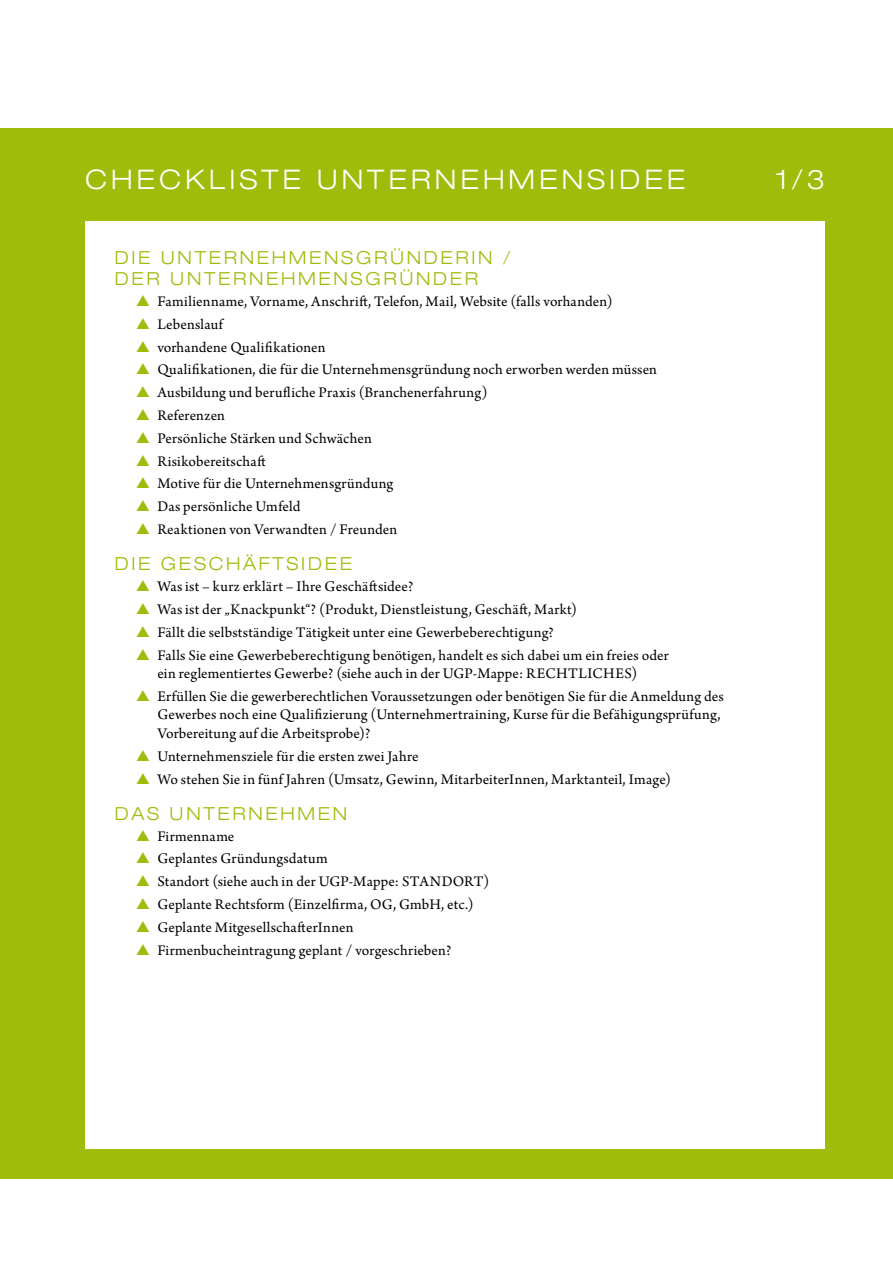
<style>
.page{position:relative;width:893px;height:1263px;background:#fff}
.page>*{position:absolute;margin:0;border:0;box-sizing:border-box;transform-origin:0 0}
.t1{font:300 expanded 27px "Helvetica Neue LT Std";letter-spacing:.15em;color:#fff}
.t2{font:300 expanded 18px/21.6px "Helvetica Neue LT Std";letter-spacing:.15em;color:#9fbc0a}
.t3{font:15.45px/18.6px "Arno Pro";letter-spacing:.01em;color:#000}
.s1{color:#9fbc0a}
</style>
<div class="page">
<div style="left:0;top:128px;width:893px;height:1051px;background:#9fbc0a"></div>
<div style="left:85px;top:221px;width:740px;height:927px;background:#fff"></div>
<h1 class="t1" style="left:85px;top:164px;width:602px">CHECKLISTE UNTERNEHMENSIDEE</h1>
<h1 class="t1" style="left:776px;top:164px;width:51px">1/3</h1>
<p class="t2" style="left:115px;top:246px;width:397px">DIE UNTERNEHMENSGRÜNDERIN /<br>DER UNTERNEHMENSGRÜNDER</p>
<p class="t3" style="left:136px;top:293px;width:478px"><span class="s1">▲</span> Familienname, Vorname, Anschrift, Telefon, Mail, Website (falls vorhanden)</p>
<p class="t3" style="left:136px;top:316px;width:88px"><span class="s1">▲</span> Lebenslauf</p>
<p class="t3" style="left:136px;top:338px;width:191px"><span class="s1">▲</span> vorhandene Qualifikationen</p>
<p class="t3" style="left:136px;top:361px;width:522px"><span class="s1">▲</span> Qualifikationen, die für die Unternehmensgründung noch erworben werden müssen</p>
<p class="t3" style="left:136px;top:384px;width:353px"><span class="s1">▲</span> Ausbildung und berufliche Praxis (Branchenerfahrung)</p>
<p class="t3" style="left:136px;top:407px;width:90px"><span class="s1">▲</span> Referenzen</p>
<p class="t3" style="left:136px;top:430px;width:237px"><span class="s1">▲</span> Persönliche Stärken und Schwächen</p>
<p class="t3" style="left:136px;top:452px;width:131px"><span class="s1">▲</span> Risikobereitschaft</p>
<p class="t3" style="left:136px;top:475px;width:259px"><span class="s1">▲</span> Motive für die Unternehmensgründung</p>
<p class="t3" style="left:136px;top:498px;width:166px"><span class="s1">▲</span> Das persönliche Umfeld</p>
<p class="t3" style="left:136px;top:521px;width:263px"><span class="s1">▲</span> Reaktionen von Verwandten / Freunden</p>
<p class="t2" style="left:115px;top:553px;width:239px">DIE GESCHÄFTSIDEE</p>
<p class="t3" style="left:136px;top:578px;width:279px"><span class="s1">▲</span> Was ist – kurz erklärt – Ihre Geschäftsidee?</p>
<p class="t3" style="left:136px;top:601px;width:442px"><span class="s1">▲</span> Was ist der „Knackpunkt“? (Produkt, Dienstleistung, Geschäft, Markt)</p>
<p class="t3" style="left:136px;top:624px;width:419px"><span class="s1">▲</span> Fällt die selbstständige Tätigkeit unter eine Gewerbeberechtigung?</p>
<p class="t3" style="left:157px;top:646px;width:513px;text-indent:-21px"><span class="s1">▲</span> Falls Sie eine Gewerbeberechtigung benötigen, handelt es sich dabei um ein freies oder ein reglementiertes Gewerbe? (siehe auch in der UGP-Mappe: RECHTLICHES)</p>
<p class="t3" style="left:157px;top:688px;width:568px;text-indent:-21px"><span class="s1">▲</span> Erfüllen Sie die gewerberechtlichen Voraussetzungen oder benötigen Sie für die Anmeldung des<br>Gewerbes noch eine Qualifizierung (Unternehmertraining, Kurse für die Befähigungsprüfung,<br>Vorbereitung auf die Arbeitsprobe)?</p>
<p class="t3" style="left:136px;top:747px;width:284px"><span class="s1">▲</span> Unternehmensziele für die ersten zwei Jahre</p>
<p class="t3" style="left:136px;top:770px;width:536px"><span class="s1">▲</span> Wo stehen Sie in fünf Jahren (Umsatz, Gewinn, MitarbeiterInnen, Marktanteil, Image)</p>
<p class="t2" style="left:115px;top:803px;width:234px">DAS UNTERNEHMEN</p>
<p class="t3" style="left:136px;top:827px;width:100px"><span class="s1">▲</span> Firmenname</p>
<p class="t3" style="left:136px;top:850px;width:193px"><span class="s1">▲</span> Geplantes Gründungsdatum</p>
<p class="t3" style="left:136px;top:873px;width:355px"><span class="s1">▲</span> Standort (siehe auch in der UGP-Mappe: STANDORT)</p>
<p class="t3" style="left:136px;top:896px;width:339px"><span class="s1">▲</span> Geplante Rechtsform (Einzelfirma, OG, GmbH, etc.)</p>
<p class="t3" style="left:136px;top:919px;width:219px"><span class="s1">▲</span> Geplante MitgesellschafterInnen</p>
<p class="t3" style="left:136px;top:941px;width:317px"><span class="s1">▲</span> Firmenbucheintragung geplant / vorgeschrieben?</p>
</div>
